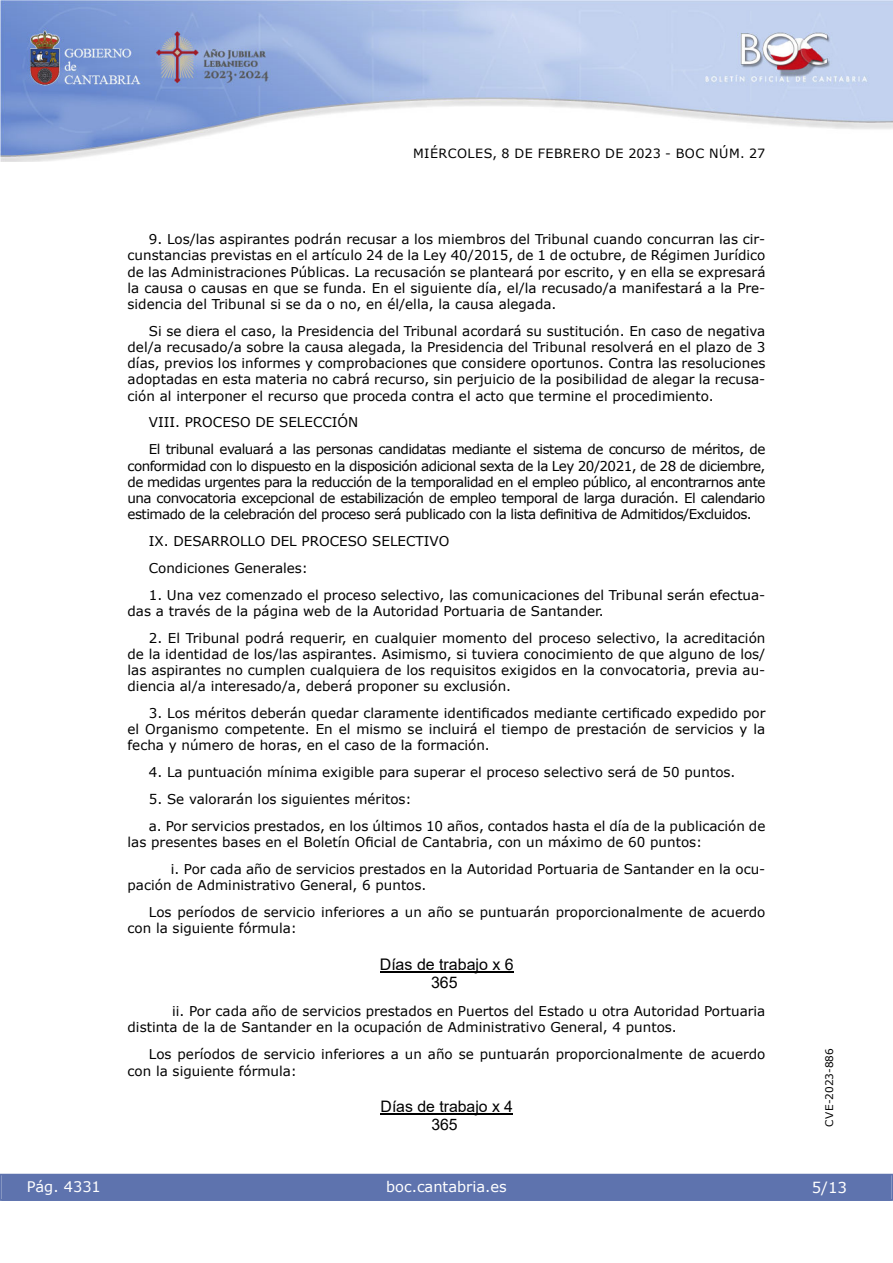
<style>
.page{position:relative;width:893px;height:1263px;background:#fff}
.page>*{position:absolute;margin:0;border:0;box-sizing:border-box;transform-origin:0 0}
.t1{font:16.05px/18.5px "Arial";color:#000;text-align:center}
.t2{font:15.9px/18.3px "Arial";color:#000;text-align:center}
.t3{font:15px "Verdana";color:#fff}
.t4{font:14.55px "Verdana 2";color:#fff}
.inicio_de_parrafo{font:13.5px/16.2px "Verdana";color:#000}
.t5{font:12.75px "Verdana 2";letter-spacing:.035em;color:#000}
.t6{font:10.5px "Verdana 2";color:#000}
</style>
<div class="page">
<img style="left:0;top:0;width:893px;height:161px">
<div style="left:1px;top:1174px;width:890px;height:27px;background:#5e73ae"></div>
<hr style="left:380px;top:971px;width:133px;height:2px;background:#000">
<hr style="left:381px;top:1113px;width:132px;height:2px;background:#000">
<p class="t5" style="left:413px;top:144px;width:354px">MIÉRCOLES, 8 DE FEBRERO DE 2023 - BOC NÚM. 27</p>
<p class="inicio_de_parrafo" style="left:128px;top:231px;width:639px;text-align:justify;text-indent:21px">9. Los/las aspirantes podrán recusar a los miembros del Tribunal cuando concurran las cir&shy;cunstancias previstas en el artículo 24 de la Ley 40/2015, de 1 de octubre, de Régimen Jurídico de las Administraciones Públicas. La recusación se planteará por escrito, y en ella se expresará la causa o causas en que se funda. En el siguiente día, el/la recusado/a manifestará a la Pre&shy;sidencia del Tribunal si se da o no, en él/ella, la causa alegada.</p>
<p class="inicio_de_parrafo" style="left:128px;top:323px;width:639px;text-align:justify;text-indent:21px">Si se diera el caso, la Presidencia del Tribunal acordará su sustitución. En caso de negativa del/a recusado/a sobre la causa alegada, la Presidencia del Tribunal resolverá en el plazo de 3 días, previos los informes y comprobaciones que considere oportunos. Contra las resoluciones adoptadas en esta materia no cabrá recurso, sin perjuicio de la posibilidad de alegar la recusa&shy;ción al interponer el recurso que proceda contra el acto que termine el procedimiento.</p>
<p class="inicio_de_parrafo" style="left:149px;top:414px;width:211px">VIII. PROCESO DE SELECCIÓN</p>
<p class="inicio_de_parrafo" style="left:128px;top:441px;width:639px;text-align:justify;text-indent:21px">El tribunal evaluará a las personas candidatas mediante el sistema de concurso de méritos, de conformidad con lo dispuesto en la disposición adicional sexta de la Ley 20/2021, de 28 de diciembre, de medidas urgentes para la reducción de la temporalidad en el empleo público, al encontrarnos ante una convocatoria excepcional de estabilización de empleo temporal de larga duración. El calendario estimado de la celebración del proceso será publicado con la lista definitiva de Admitidos/Excluidos.</p>
<p class="inicio_de_parrafo" style="left:149px;top:533px;width:302px">IX. DESARROLLO DEL PROCESO SELECTIVO</p>
<p class="inicio_de_parrafo" style="left:149px;top:560px;width:161px">Condiciones Generales:</p>
<p class="inicio_de_parrafo" style="left:128px;top:586px;width:639px;text-indent:21px">1. Una vez comenzado el proceso selectivo, las comunicaciones del Tribunal serán efectua&shy;das a través de la página web de la Autoridad Portuaria de Santander.</p>
<p class="inicio_de_parrafo" style="left:128px;top:629px;width:639px;text-align:justify;text-indent:21px">2. El Tribunal podrá requerir, en cualquier momento del proceso selectivo, la acreditación de la identidad de los/las aspirantes. Asimismo, si tuviera conocimiento de que alguno de los/ las aspirantes no cumplen cualquiera de los requisitos exigidos en la convocatoria, previa au&shy;diencia al/a interesado/a, deberá proponer su exclusión.</p>
<p class="inicio_de_parrafo" style="left:128px;top:705px;width:639px;text-align:justify;text-indent:21px">3. Los méritos deberán quedar claramente identificados mediante certificado expedido por el Organismo competente. En el mismo se incluirá el tiempo de prestación de servicios y la fecha y número de horas, en el caso de la formación.</p>
<p class="inicio_de_parrafo" style="left:149px;top:764px;width:588px">4. La puntuación mínima exigible para superar el proceso selectivo será de 50 puntos.</p>
<p class="inicio_de_parrafo" style="left:149px;top:791px;width:264px">5. Se valorarán los siguientes méritos:</p>
<p class="inicio_de_parrafo" style="left:128px;top:818px;width:639px;text-indent:21px">a. Por servicios prestados, en los últimos 10 años, contados hasta el día de la publicación de las presentes bases en el Boletín Oficial de Cantabria, con un máximo de 60 puntos:</p>
<p class="inicio_de_parrafo" style="left:128px;top:861px;width:639px;text-indent:43px">i. Por cada año de servicios prestados en la Autoridad Portuaria de Santander en la ocu&shy;pación de Administrativo General, 6 puntos.</p>
<p class="inicio_de_parrafo" style="left:128px;top:904px;width:639px;text-indent:21px">Los períodos de servicio inferiores a un año se puntuarán proporcionalmente de acuerdo con la siguiente fórmula:</p>
<p class="t1" style="left:380px;top:955px;width:135px">Días de trabajo x 6<br>365</p>
<p class="inicio_de_parrafo" style="left:128px;top:1003px;width:639px;text-indent:45px">ii. Por cada año de servicios prestados en Puertos del Estado u otra Autoridad Portuaria distinta de la de Santander en la ocupación de Administrativo General, 4 puntos.</p>
<p class="inicio_de_parrafo" style="left:128px;top:1046px;width:639px;text-indent:21px">Los períodos de servicio inferiores a un año se puntuarán proporcionalmente de acuerdo con la siguiente fórmula:</p>
<p class="t2" style="left:381px;top:1097px;width:134px">Días de trabajo x 4<br>365</p>
<p class="t4" style="left:27px;top:1177px;width:76px">Pág. 4331</p>
<p class="t4" style="left:386px;top:1177px;width:122px">boc.cantabria.es</p>
<p class="t6" style="left:822px;top:1126px;width:80px;rotate:-90deg">CVE-2023-886</p>
<p class="t3" style="left:812px;top:1177px;width:37px">5/13</p>
</div>
